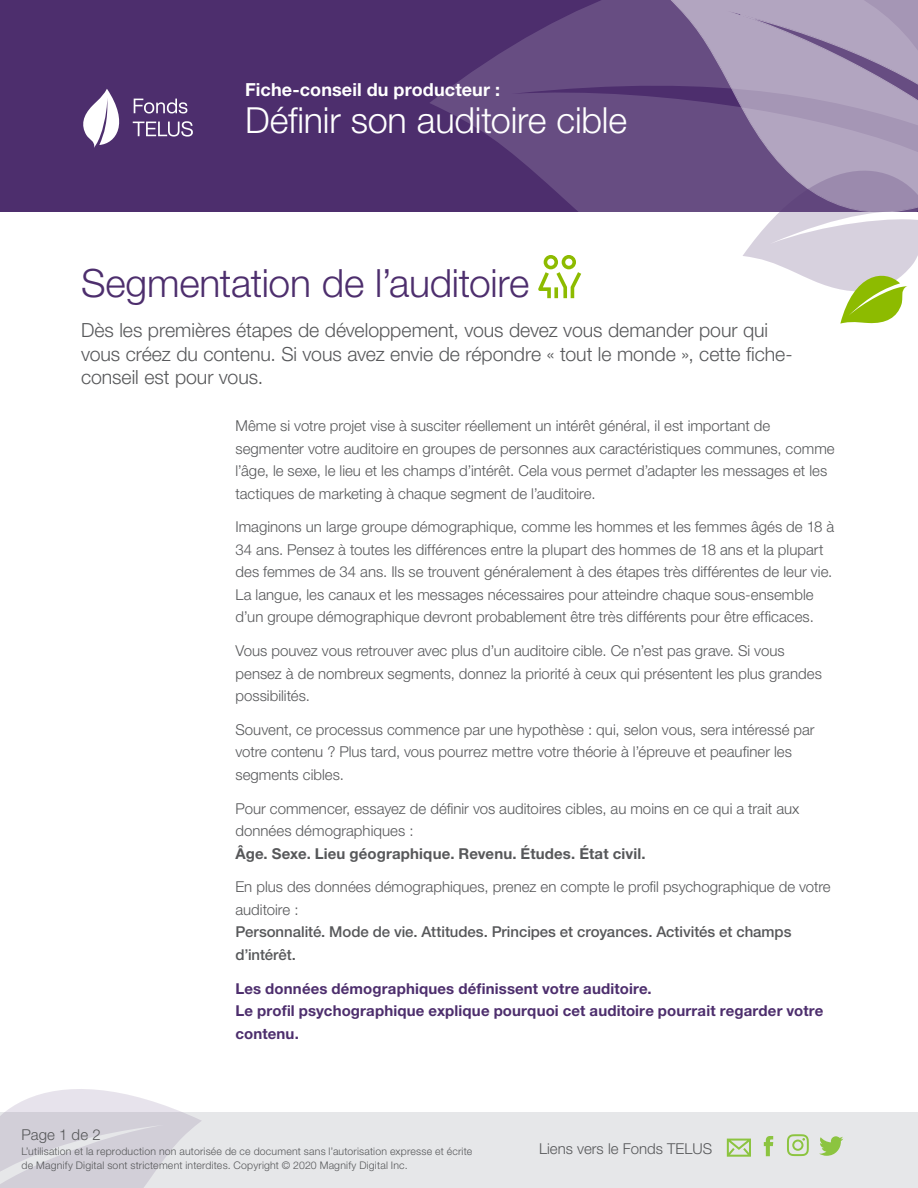
<style>
.page{position:relative;width:918px;height:1188px;background:#fff}
.page>*{position:absolute;margin:0;border:0;box-sizing:border-box;transform-origin:0 0}
.Heading{font:300 39px "Helvetica Neue LT Std";letter-spacing:-.005em;color:#4d2e6d}
.Sheet_Title{font:300 36px "Helvetica Neue LT Std";letter-spacing:-.005em;color:#fff}
.Intro{font:300 19.5px/23.4px "Helvetica Neue LT Std";color:#57585a}
.t1{font:700 18px "Helvetica Neue LT Std";letter-spacing:.005em;color:#fff}
.Body{font:300 15px/22.5px "Helvetica Neue LT Std";color:#57585a}
.Body-2{font:700 15px/22.5px "Helvetica Neue LT Std";letter-spacing:.01em;color:#4d2e6d}
.Sheet_Title-2{font:300 15px "Helvetica Neue LT Std";letter-spacing:.005em;color:#57585a}
.Sheet_Title-3{font:300 10.5px/13.5px "Helvetica Neue LT Std";letter-spacing:.02em;color:#57585a}
.s1{font-weight:700}
.s2{font-weight:500}
</style>
<div class="page">
<div style="left:0;top:1112px;width:918px;height:76px;background:#e6e7e9"></div>
<div style="left:0;top:0;width:918px;height:212px;background:#4d2e6d"></div>
<svg style="left:430px;top:0;width:237px;height:299px;fill:#674d82"></svg>
<svg style="left:669px;top:0;width:249px;height:212px;background:#9786aa"></svg>
<svg style="left:742px;top:169px;width:176px;height:155px"></svg>
<svg style="left:83px;top:89px;width:110px;height:59px"></svg>
<svg style="left:727px;top:1139px;width:24px;height:18px"></svg>
<svg style="left:819px;top:1136px;width:24px;height:20px"></svg>
<svg style="left:764px;top:1136px;width:9px;height:20px"></svg>
<svg style="left:787px;top:1134px;width:22px;height:22px"></svg>
<svg style="left:0;top:1089px;width:201px;height:99px"></svg>
<svg style="left:538px;top:255px;width:43px;height:43px"></svg>
<p class="t1" style="left:245px;top:79px;width:256px">Fiche-conseil du producteur :</p>
<p class="Sheet_Title" style="left:245px;top:98px;width:383px">Définir son auditoire cible</p>
<p class="Heading" style="left:81px;top:259px;width:450px">Segmentation de l’auditoire</p>
<p class="Intro" style="left:81px;top:318px;width:713px">Dès les premières étapes de développement, vous devez vous demander pour qui vous créez du contenu. Si vous avez envie de répondre « tout le monde », cette fiche&shy;conseil est pour vous.</p>
<p class="Body" style="left:235px;top:414px;width:601px">Même si votre projet vise à susciter réellement un intérêt général, il est important de segmenter votre auditoire en groupes de personnes aux caractéristiques communes, comme l’âge, le sexe, le lieu et les champs d’intérêt. Cela vous permet d’adapter les messages et les tactiques de marketing à chaque segment de l’auditoire.</p>
<p class="Body" style="left:235px;top:515px;width:600px">Imaginons un large groupe démographique, comme les hommes et les femmes âgés de 18 à 34 ans. Pensez à toutes les différences entre la plupart des hommes de 18 ans et la plupart des femmes de 34 ans. Ils se trouvent généralement à des étapes très différentes de leur vie.<br>La langue, les canaux et les messages nécessaires pour atteindre chaque sous-ensemble d’un groupe démographique devront probablement être très différents pour être efficaces.</p>
<p class="Body" style="left:235px;top:639px;width:588px">Vous pouvez vous retrouver avec plus d’un auditoire cible. Ce n’est pas grave. Si vous pensez à de nombreux segments, donnez la priorité à ceux qui présentent les plus grandes possibilités.</p>
<p class="Body" style="left:235px;top:718px;width:581px">Souvent, ce processus commence par une hypothèse : qui, selon vous, sera intéressé par votre contenu ? Plus tard, vous pourrez mettre votre théorie à l’épreuve et peaufiner les segments cibles.</p>
<p class="Body" style="left:235px;top:797px;width:566px">Pour commencer, essayez de définir vos auditoires cibles, au moins en ce qui a trait aux données démographiques :<br><span class="s1">Âge. Sexe. Lieu géographique. Revenu. Études. État civil.</span></p>
<p class="Body" style="left:235px;top:875px;width:597px">En plus des données démographiques, prenez en compte le profil psychographique de votre auditoire :<br><span class="s2">Personnalité. Mode de vie. Attitudes. Principes et croyances. Activités et champs d’intérêt.</span></p>
<p class="Body-2" style="left:235px;top:977px;width:590px">Les données démographiques définissent votre auditoire.<br>Le profil psychographique explique pourquoi cet auditoire pourrait regarder votre contenu.</p>
<p class="Sheet_Title-2" style="left:22px;top:1125px;width:81px">Page 1 de 2</p>
<p class="Sheet_Title-3" style="left:22px;top:1144px;width:452px">L’utilisation et la reproduction non autorisée de ce document sans l’autorisation expresse et écrite de Magnify Digital sont strictement interdites. Copyright © 2020 Magnify Digital Inc.</p>
<p class="Body" style="left:539px;top:1137px;width:175px">Liens vers le Fonds TELUS</p>
</div>
